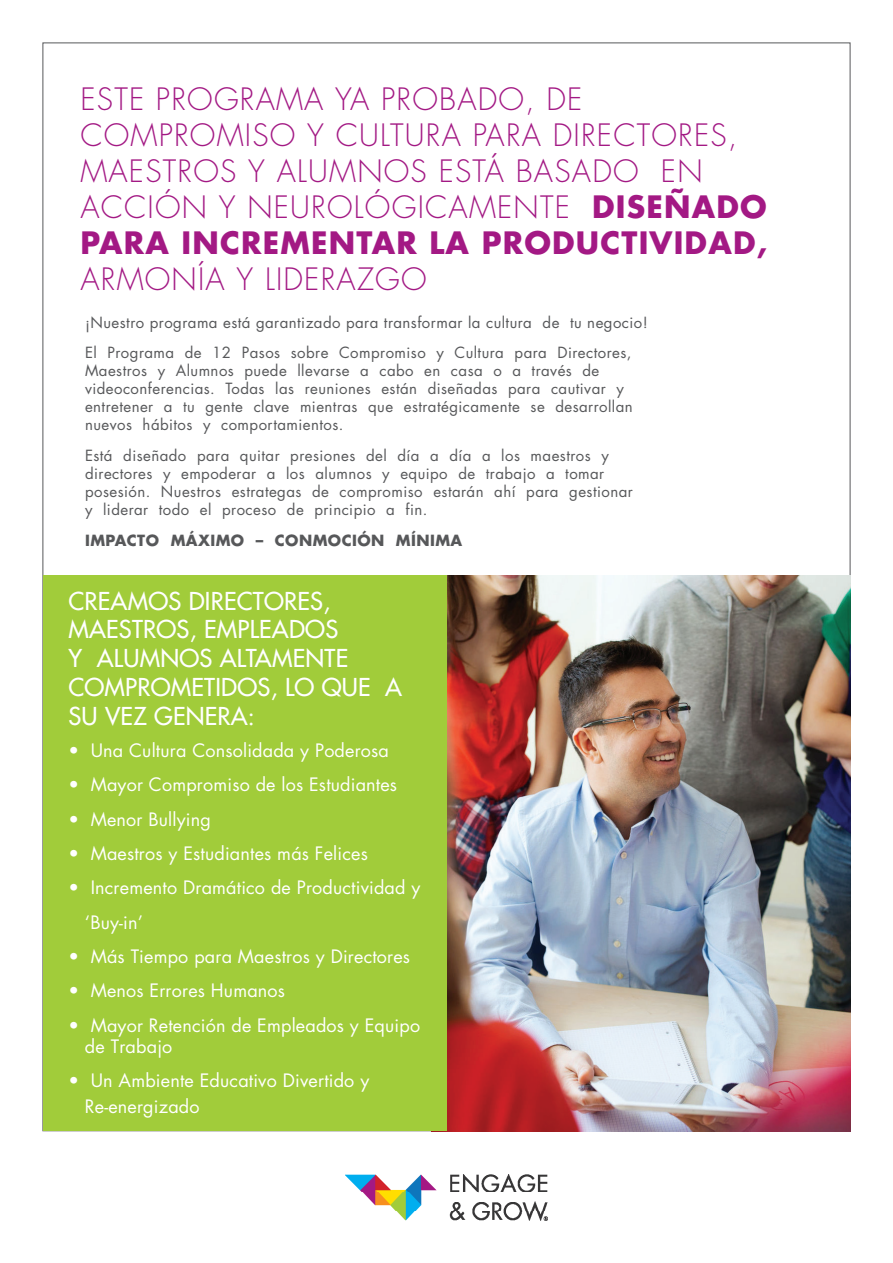
<style>
.page{position:relative;width:893px;height:1263px;background:#fff}
.page>*{position:absolute;margin:0;border:0;box-sizing:border-box;transform-origin:0 0}
.t1{font:300 30px/36px "Futura Std";letter-spacing:.04em;color:#a31984}
.t2{font:500 24px/28.8px "Futura Std";letter-spacing:.01em;color:#fff}
.t3{font:18px/34.3px "Futura Std";letter-spacing:.01em;color:#fff}
.t4{font:15px/18px "Futura Std";letter-spacing:.03em;color:#57585a}
.t5{font:700 15px "Futura Std";letter-spacing:.03em;color:#57585a}
.s1{font-weight:700}
</style>
<div class="page">
<img style="left:446px;top:576px;width:404px;height:555px">
<div style="left:43px;top:576px;width:403px;height:555px;background:#a1cc3a"></div>
<img style="left:346px;top:1174px;width:201px;height:46px">
<p class="t1" style="left:80px;top:82px;width:688px">ESTE PROGRAMA YA PROBADO, DE<br>COMPROMISO Y CULTURA PARA DIRECTORES,<br>MAESTROS Y ALUMNOS ESTÁ BASADO EN<br>ACCIÓN Y NEUROLÓGICAMENTE <span class="s1">DISEÑADO<br>PARA INCREMENTAR LA PRODUCTIVIDAD,<br></span>ARMONÍA Y LIDERAZGO</p>
<p class="t4" style="left:85px;top:313px;width:564px">¡Nuestro programa está garantizado para transformar la cultura de tu negocio!</p>
<p class="t4" style="left:85px;top:344px;width:549px">El Programa de 12 Pasos sobre Compromiso y Cultura para Directores, Maestros y Alumnos puede llevarse a cabo en casa o a través de videoconferencias. Todas las reuniones están diseñadas para cautivar y entretener a tu gente clave mientras que estratégicamente se desarrollan nuevos hábitos y comportamientos.</p>
<p class="t4" style="left:85px;top:447px;width:549px">Está diseñado para quitar presiones del día a día a los maestros y directores y empoderar a los alumnos y equipo de trabajo a tomar posesión. Nuestros estrategas de compromiso estarán ahí para gestionar y liderar todo el proceso de principio a fin.</p>
<p class="t5" style="left:85px;top:530px;width:379px">IMPACTO MÁXIMO – CONMOCIÓN MÍNIMA</p>
<p class="t2" style="left:68px;top:586px;width:335px">CREAMOS DIRECTORES,<br>MAESTROS, EMPLEADOS<br>Y ALUMNOS ALTAMENTE<br>COMPROMETIDOS, LO QUE A<br>SU VEZ GENERA:</p>
<p class="t3" style="left:68px;top:733px;width:322px">• Una Cultura Consolidada y Poderosa</p>
<p class="t3" style="left:68px;top:768px;width:330px">• Mayor Compromiso de los Estudiantes</p>
<p class="t3" style="left:68px;top:802px;width:144px">• Menor Bullying</p>
<p class="t3" style="left:68px;top:836px;width:301px">• Maestros y Estudiantes más Felices</p>
<p class="t3" style="left:85px;top:871px;width:337px;text-indent:-17px">• Incremento Dramático de Productividad y ‘Buy-in’</p>
<p class="t3" style="left:68px;top:939px;width:343px">• Más Tiempo para Maestros y Directores</p>
<p class="t3" style="left:68px;top:974px;width:218px">• Menos Errores Humanos</p>
<p class="t3" style="left:85px;top:1015px;width:337px;line-height:20.7px;text-indent:-17px">• Mayor Retención de Empleados y Equipo de Trabajo</p>
<p class="t3" style="left:85px;top:1067px;width:286px;line-height:26.2px;text-indent:-17px">• Un Ambiente Educativo Divertido y<br>Re-energizado</p>
</div>
